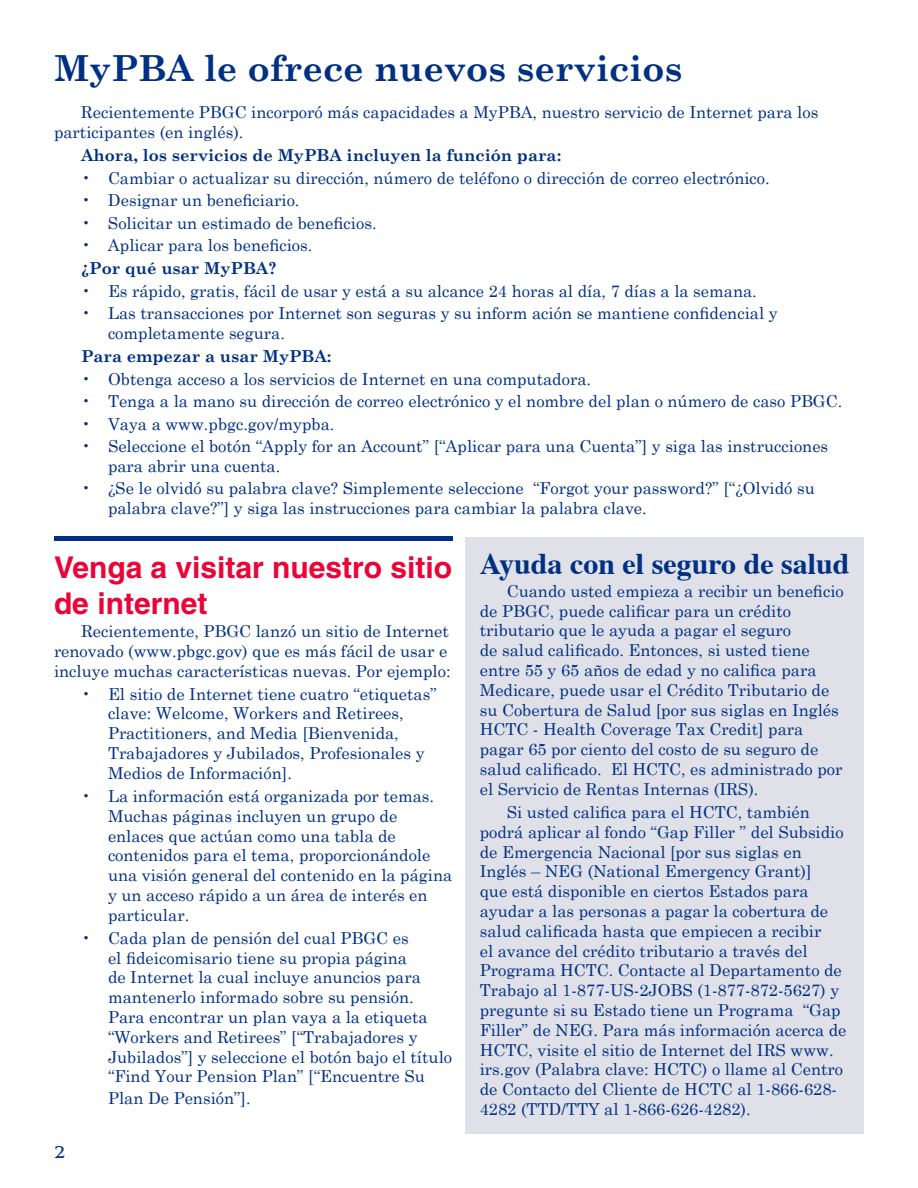
<style>
.page{position:relative;width:918px;height:1188px;background:#fff}
.page>*{position:absolute;margin:0;border:0;box-sizing:border-box;transform-origin:0 0}
.t1{font:700 36px "Century Schoolbook";color:#003082}
.t2{font:700 30px/36px "Helvetica";color:#ea0437}
.t3{font:700 30px "Times";color:#003082}
.t4{font:18px "Benguiat";color:#003082}
.t5{font:16.5px/19.8px "Century Schoolbook";color:#003082}
.t6{font:700 16.5px "Century Schoolbook";color:#003082}
</style>
<div class="page">
<div style="left:466px;top:537px;width:398px;height:597px;background:#e0e1e8"></div>
<div style="left:54px;top:536px;width:398px;height:5px;background:#003082"></div>
<h1 class="t1" style="left:54px;top:46px;width:630px">MyPBA le ofrece nuevos servicios</h1>
<p class="t5" style="left:54px;top:102px;width:766px;text-indent:27px">Recientemente PBGC incorporó más capacidades a MyPBA, nuestro servicio de Internet para los participantes (en inglés).</p>
<p class="t6" style="left:81px;top:145px;width:482px">Ahora, los servicios de MyPBA incluyen la función para:</p>
<p class="t5" style="left:81px;top:168px;width:690px">• Cambiar o actualizar su dirección, número de teléfono o dirección de correo electrónico.</p>
<p class="t5" style="left:81px;top:190px;width:220px">• Designar un beneficiario.</p>
<p class="t5" style="left:81px;top:213px;width:297px">• Solicitar un estimado de beneficios.</p>
<p class="t5" style="left:81px;top:235px;width:233px">• Aplicar para los beneficios.</p>
<p class="t6" style="left:81px;top:258px;width:197px">¿Por qué usar MyPBA?</p>
<p class="t5" style="left:81px;top:281px;width:677px">• Es rápido, gratis, fácil de usar y está a su alcance 24 horas al día, 7 días a la semana.</p>
<p class="t5" style="left:108px;top:303px;width:671px;text-indent:-27px">• Las transacciones por Internet son seguras y su inform ación se mantiene confidencial y completamente segura.</p>
<p class="t6" style="left:81px;top:346px;width:252px">Para empezar a usar MyPBA:</p>
<p class="t5" style="left:81px;top:368px;width:512px">• Obtenga acceso a los servicios de Internet en una computadora.</p>
<p class="t5" style="left:81px;top:391px;width:763px">• Tenga a la mano su dirección de correo electrónico y el nombre del plan o número de caso PBGC.</p>
<p class="t5" style="left:81px;top:413px;width:255px">• Vaya a www.pbgc.gov/mypba.</p>
<p class="t5" style="left:108px;top:436px;width:722px;text-indent:-27px">• Seleccione el botón “Apply for an Account” [“Aplicar para una Cuenta”] y siga las instrucciones para abrir una cuenta.</p>
<p class="t5" style="left:108px;top:478px;width:708px;text-indent:-27px">• ¿Se le olvidó su palabra clave? Simplemente seleccione “Forgot your password?” [“¿Olvidó su palabra clave?”] y siga las instrucciones para cambiar la palabra clave.</p>
<h2 class="t2" style="left:54px;top:549px;width:400px">Venga a visitar nuestro sitio de internet</h2>
<p class="t5" style="left:54px;top:621px;width:398px;text-indent:27px">Recientemente, PBGC lanzó un sitio de Internet renovado (www.pbgc.gov) que es más fácil de usar e incluye muchas características nuevas. Por ejemplo:</p>
<p class="t5" style="left:108px;top:683px;width:330px;text-indent:-27px">• El sitio de Internet tiene cuatro “etiquetas” clave: Welcome, Workers and Retirees, Practitioners, and Media [Bienvenida, Trabajadores y Jubilados, Profesionales y Medios de Información].</p>
<p class="t5" style="left:108px;top:786px;width:346px;text-indent:-27px">• La información está organizada por temas.<br>Muchas páginas incluyen un grupo de enlaces que actúan como una tabla de contenidos para el tema, proporcionándole una visión general del contenido en la página y un acceso rápido a un área de interés en particular.</p>
<p class="t5" style="left:108px;top:928px;width:346px;text-indent:-27px">• Cada plan de pensión del cual PBGC es<br>el fideicomisario tiene su propia página<br>de Internet la cual incluye anuncios para mantenerlo informado sobre su pensión.<br>Para encontrar un plan vaya a la etiqueta “Workers and Retirees” [“Trabajadores y Jubilados”] y seleccione el botón bajo el título “Find Your Pension Plan” [“Encuentre Su</p>
<p class="t5" style="left:108px;top:1088px;width:144px">Plan De Pensión”].</p>
<h2 class="t3" style="left:480px;top:544px;width:371px">Ayuda con el seguro de salud</h2>
<p class="t5" style="left:480px;top:581px;width:366px;text-indent:27px">Cuando usted empieza a recibir un beneficio de PBGC, puede calificar para un crédito tributario que le ayuda a pagar el seguro<br>de salud calificado. Entonces, si usted tiene entre 55 y 65 años de edad y no califica para Medicare, puede usar el Crédito Tributario de su Cobertura de Salud [por sus siglas en Inglés HCTC - Health Coverage Tax Credit] para pagar 65 por ciento del costo de su seguro de salud calificado. El HCTC, es administrado por el Servicio de Rentas Internas (IRS).</p>
<p class="t5" style="left:480px;top:802px;width:368px;text-indent:27px">Si usted califica para el HCTC, también podrá aplicar al fondo “Gap Filler ” del Subsidio de Emergencia Nacional [por sus siglas en Inglés – NEG (National Emergency Grant)]<br>que está disponible en ciertos Estados para ayudar a las personas a pagar la cobertura de salud calificada hasta que empiecen a recibir<br>el avance del crédito tributario a través del Programa HCTC. Contacte al Departamento de Trabajo al 1-877-US-2JOBS (1-877-872-5627) y pregunte si su Estado tiene un Programa “Gap Filler” de NEG. Para más información acerca de HCTC, visite el sitio de Internet del IRS www. irs.gov (Palabra clave: HCTC) o llame al Centro de Contacto del Cliente de HCTC al 1-866-628- 4282 (TTD/TTY al 1-866-626-4282).</p>
<p class="t4" style="left:54px;top:1142px;width:13px">2</p>
</div>
